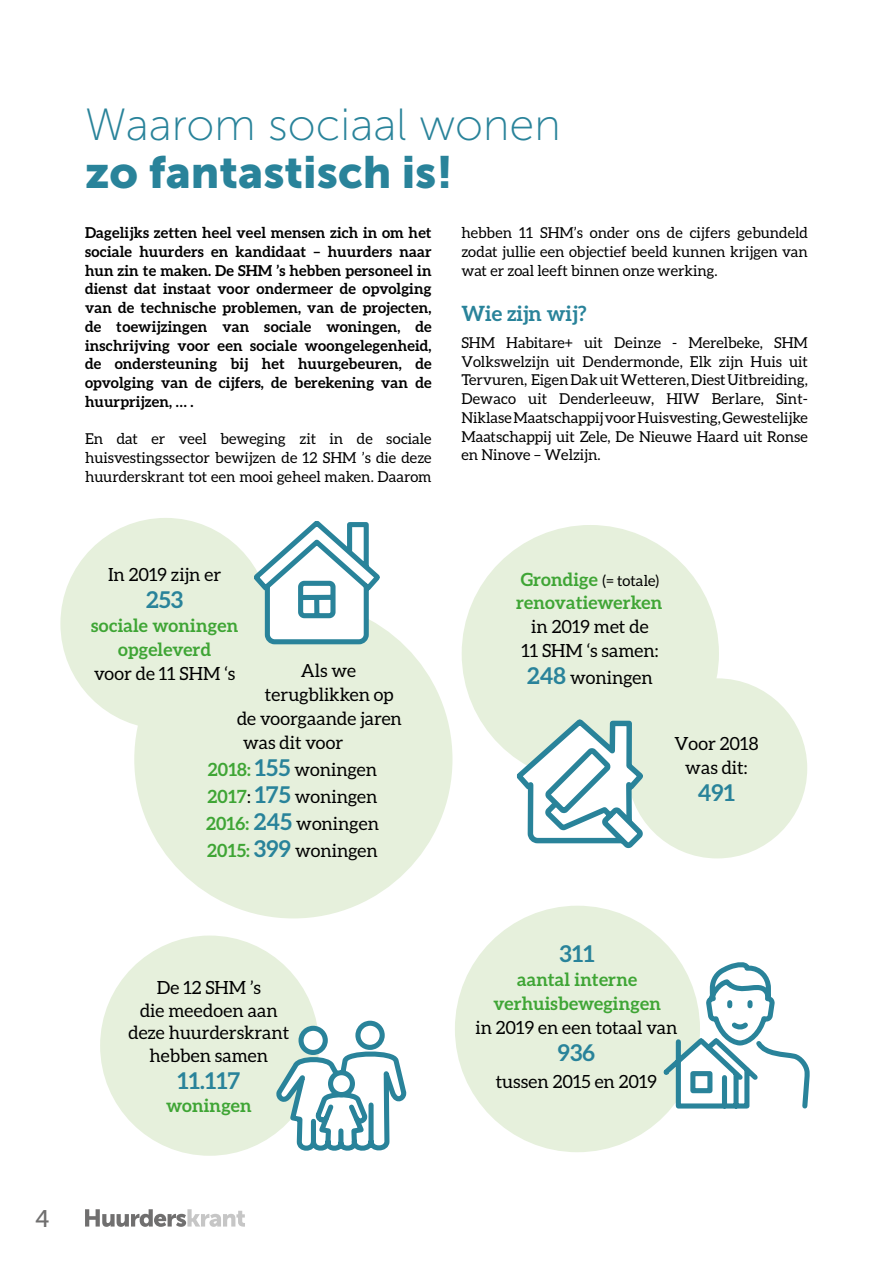
<style>
.page{position:relative;width:893px;height:1263px;background:#fff}
.page>*{position:absolute;margin:0;border:0;box-sizing:border-box;transform-origin:0 0}
.t1{font:45px "Museo Sans 100";color:#29839a}
.t2{font:45px "Museo Sans 900";color:#29839a}
.t3{font:24px "Museo Sans 500";color:#706f6f}
.t4{font:700 23.1px "Aleo";letter-spacing:.01em;color:#29839a}
.t5{font:700 21px "Aleo";color:#29839a}
.t6{font:18.15px/27px "Aleo";color:#000;text-align:center}
.t7{font:700 18.15px/24px "Aleo";letter-spacing:.01em;color:#3fa535;text-align:center}
.t8{font:15px/18.8px "Aleo";color:#000;text-align:justify}
.t9{font:700 15px/18.8px "Aleo";letter-spacing:.01em;color:#000;text-align:justify}
.s1{font-weight:700;color:#3fa535}
.s2{font-weight:700;font-size:23.1px;color:#29839a}
.s3{font-weight:700;font-size:18.15px;color:#3fa535}
</style>
<div class="page">
<svg style="left:85px;top:1209px;width:160px;height:18px"></svg>
<div style="left:462px;top:525px;width:257px;height:257px;background:#e6f0dc;border-radius:50%"></div>
<div style="left:455px;top:906px;width:245px;height:246px;background:#e6f0dc;border-radius:50%"></div>
<div style="left:627px;top:678px;width:180px;height:180px;background:#e6f0dc;border-radius:50%"></div>
<svg style="left:513px;top:719px;width:135px;height:130px"></svg>
<svg style="left:663px;top:959px;width:147px;height:152px"></svg>
<div style="left:134px;top:600px;width:318px;height:318px;background:#e6f0dc;border-radius:50%"></div>
<div style="left:60px;top:518px;width:211px;height:211px;background:#e6f0dc;border-radius:50%"></div>
<svg style="left:249px;top:521px;width:135px;height:124px"></svg>
<div style="left:100px;top:935px;width:219px;height:221px;background:#e6f0dc;border-radius:50%"></div>
<svg style="left:274px;top:1017px;width:131px;height:134px"></svg>
<h1 class="t1" style="left:85px;top:101px;width:477px">Waarom sociaal wonen</h1>
<h1 class="t2" style="left:85px;top:147px;width:369px">zo fantastisch is!</h1>
<p class="t9" style="left:85px;top:223px;width:348px">Dagelijks zetten heel veel mensen zich in om het sociale huurders en kandidaat – huurders naar hun zin te maken. De SHM ’s hebben personeel in dienst dat instaat voor ondermeer de opvolging van de technische problemen, van de projecten, de toewijzingen van sociale woningen, de inschrijving voor een sociale woongelegenheid, de ondersteuning bij het huurgebeuren, de opvolging van de cijfers, de berekening van de huurprijzen, … .</p>
<p class="t8" style="left:85px;top:429px;width:348px">En dat er veel beweging zit in de sociale huisvestingssector bewijzen de 12 SHM ’s die deze huurderskrant tot een mooi geheel maken. Daarom</p>
<p class="t8" style="left:461px;top:223px;width:348px">hebben 11 SHM’s onder ons de cijfers gebundeld zodat jullie een objectief beeld kunnen krijgen van wat er zoal leeft binnen onze werking.</p>
<h3 class="t5" style="left:461px;top:301px;width:127px">Wie zijn wij?</h3>
<p class="t8" style="left:461px;top:333px;width:348px">SHM Habitare+ uit Deinze - Merelbeke, SHM Volkswelzijn uit Dendermonde, Elk zijn Huis uit Tervuren, Eigen Dak uit Wetteren, Diest Uitbreiding, Dewaco uit Denderleeuw, HIW Berlare, Sint-Niklase Maatschappij voor Huisvesting, Gewestelijke Maatschappij uit Zele, De Nieuwe Haard uit Ronse en Ninove – Welzijn.</p>
<p class="t6" style="left:108px;top:561px;width:115px">In 2019 zijn er</p>
<h3 class="t4" style="left:146px;top:587px;width:39px">253</h3>
<p class="t7" style="left:91px;top:613px;width:149px">sociale woningen opgeleverd</p>
<p class="t6" style="left:94px;top:660px;width:143px">voor de 11 SHM ‘s</p>
<p class="t6" style="left:301px;top:656px;width:57px">Als we</p>
<p class="t6" style="left:265px;top:680px;width:130px">terugblikken op</p>
<p class="t6" style="left:237px;top:704px;width:166px">de voorgaande jaren</p>
<p class="t6" style="left:243px;top:728px;width:102px">was dit voor</p>
<p class="t6" style="left:206px;top:755px;width:174px;text-align:justify"><span class="s1">2018:</span> <span class="s2">155</span> woningen <span class="s1">2017</span>: <span class="s2">175</span> woningen <span class="s1">2016:</span> <span class="s2">245</span> woningen <span class="s1">2015:</span> <span class="s2">399</span> woningen</p>
<p class="t8" style="left:521px;top:572px;width:140px"><span class="s3">Grondige</span> (= totale)</p>
<p class="t7" style="left:516px;top:590px;width:148px">renovatiewerken</p>
<p class="t6" style="left:521px;top:614px;width:139px;line-height:24px">in 2019 met de<br>11 SHM ‘s samen:</p>
<p class="t6" style="left:527px;top:664px;width:127px"><span class="s2">248</span> woningen</p>
<p class="t6" style="left:674px;top:731px;width:86px;line-height:24px">Voor 2018 was dit:</p>
<h3 class="t4" style="left:698px;top:779px;width:39px">491</h3>
<p class="t6" style="left:128px;top:976px;width:162px;line-height:22.6px">De 12 SHM ’s<br>die meedoen aan deze huurderskrant hebben samen</p>
<h3 class="t4" style="left:177px;top:1067px;width:64px">11.117</h3>
<p class="t7" style="left:166px;top:1093px;width:87px">woningen</p>
<h3 class="t4" style="left:560px;top:940px;width:37px">311</h3>
<p class="t7" style="left:493px;top:967px;width:169px">aantal interne verhuisbewegingen</p>
<p class="t6" style="left:475px;top:1013px;width:203px">in 2019 en een totaal van</p>
<h3 class="t4" style="left:558px;top:1039px;width:39px">936</h3>
<p class="t6" style="left:496px;top:1067px;width:163px">tussen 2015 en 2019</p>
<h2 class="t3" style="left:35px;top:1205px;width:16px">4</h2>
</div>
